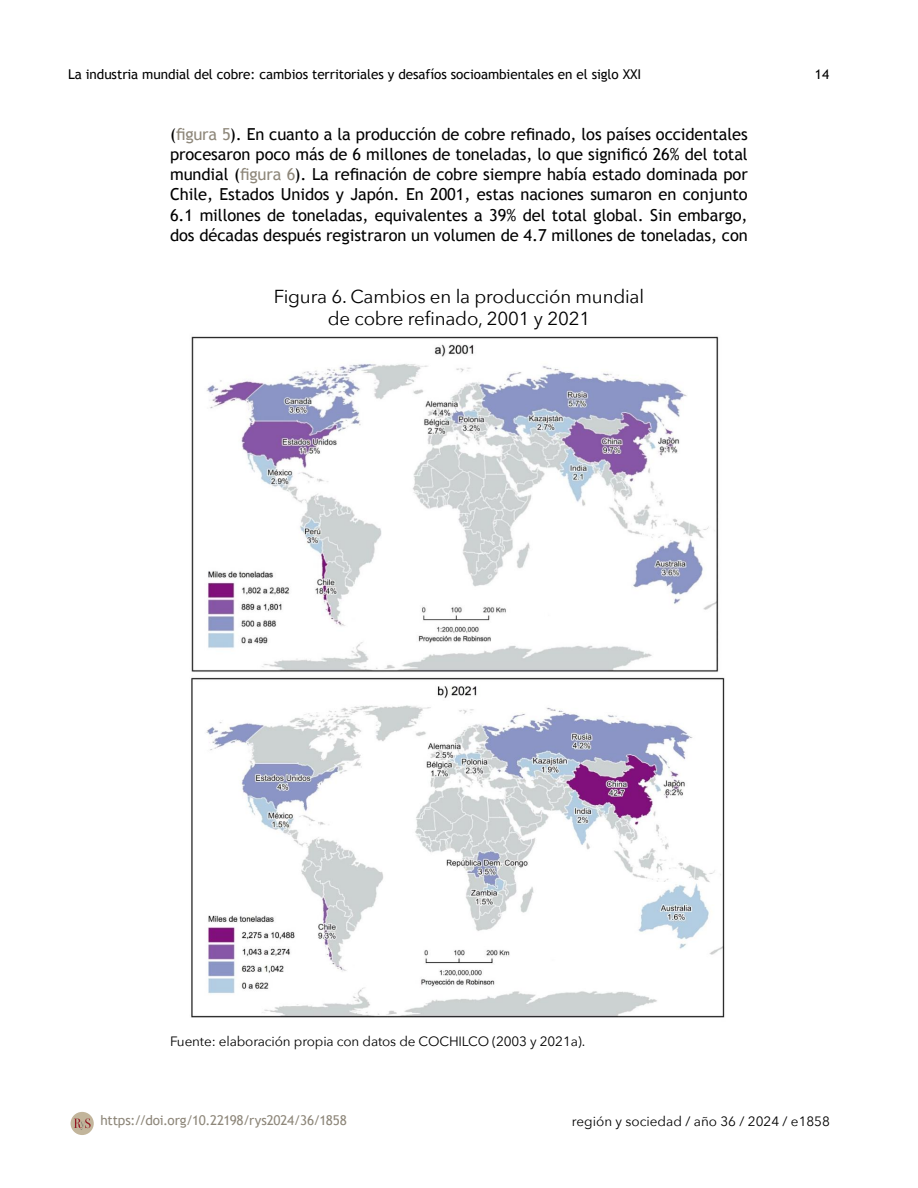
<style>
.page{position:relative;width:918px;height:1188px;background:#fff}
.page>*{position:absolute;margin:0;border:0;box-sizing:border-box;transform-origin:0 0}
.t1{font:18.75px/22.5px "Avenir Next";letter-spacing:-.01em;color:#000;text-align:center}
.t2{font:16.5px/20.2px "Trebuchet MS";letter-spacing:-.005em;color:#000;text-align:justify}
.t3{font:13.5px "Avenir Next";letter-spacing:-.01em;color:#000}
.t4{font:13.5px "Trebuchet MS";letter-spacing:-.005em;color:#000}
.t5{font:13.5px "Trebuchet MS";letter-spacing:-.01em;color:#8e877a}
.s1{color:#8e877a}
</style>
<div class="page">
<div style="left:71px;top:1112px;width:23px;height:23px;background:#c2b59b;border-radius:50%"></div>
<svg style="left:74px;top:1118px;width:17px;height:12px"></svg>
<img style="left:191px;top:336px;width:528px;height:336px">
<svg style="left:191px;top:677px;width:534px;height:341px"></svg>
<p class="t4" style="left:68px;top:66px;width:575px">La industria mundial del cobre: cambios territoriales y desafíos socioambientales en el siglo XXI</p>
<p class="t4" style="left:815px;top:66px;width:16px">14</p>
<p class="t2" style="left:170px;top:124px;width:579px">(<span class="s1">figura 5</span>). En cuanto a la producción de cobre refinado, los países occidentales procesaron poco más de 6 millones de toneladas, lo que significó 26% del total mundial (<span class="s1">figura 6</span>). La refinación de cobre siempre había estado dominada por Chile, Estados Unidos y Japón. En 2001, estas naciones sumaron en conjunto 6.1 millones de toneladas, equivalentes a 39% del total global. Sin embargo, dos décadas después registraron un volumen de 4.7 millones de toneladas, con</p>
<p class="t1" style="left:274px;top:284px;width:372px">Figura 6. Cambios en la producción mundial de cobre refinado, 2001 y 2021</p>
<p class="t3" style="left:170px;top:1030px;width:417px">Fuente: elaboración propia con datos de COCHILCO (2003 y 2021a).</p>
<p class="t5" style="left:101px;top:1112px;width:248px">https://doi.org/10.22198/rys2024/36/1858</p>
<p class="t3" style="left:572px;top:1110px;width:260px">región y sociedad / año 36 / 2024 / e1858</p>
</div>
